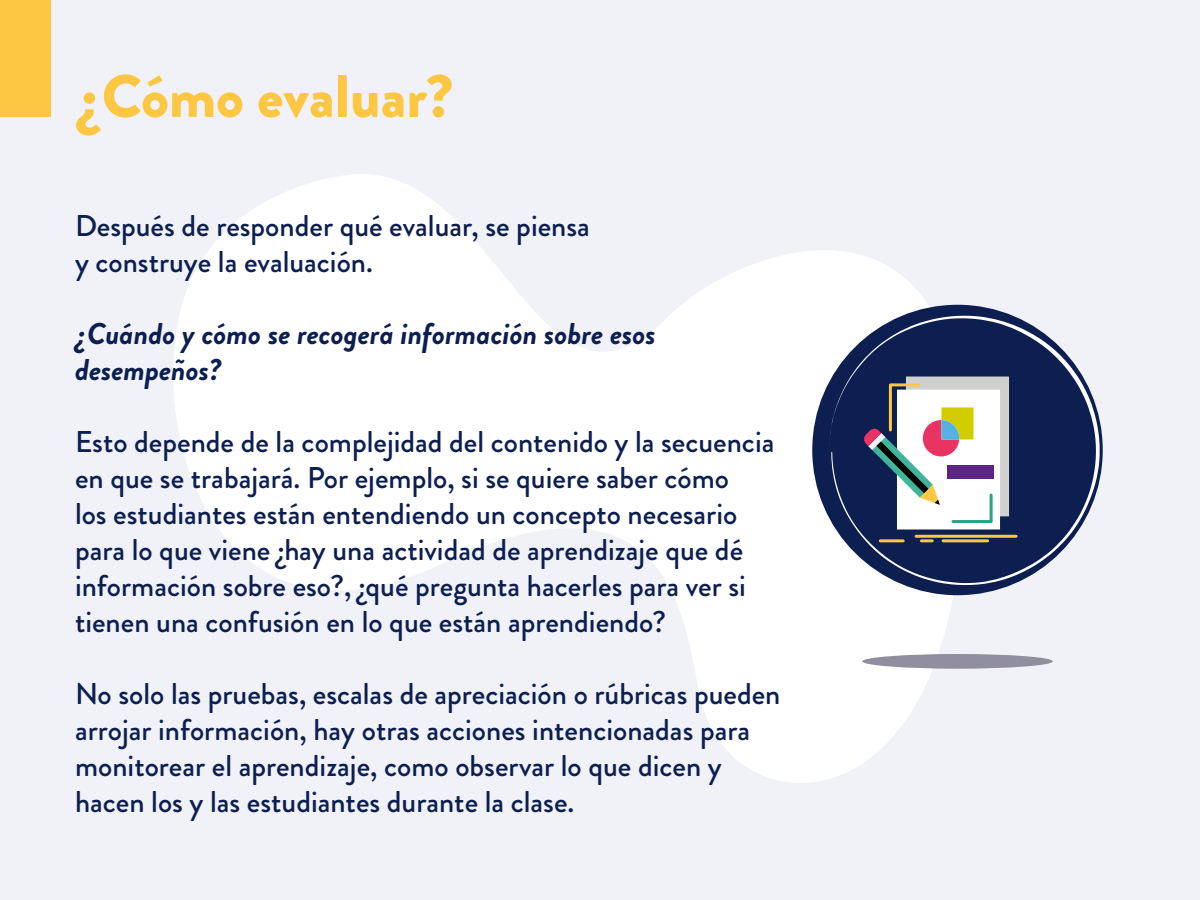
<style>
.page{position:relative;width:1200px;height:900px;background:#f0f2f7}
.page>*{position:absolute;margin:0;border:0;box-sizing:border-box;transform-origin:0 0}
.t1{font:900 60px "Brandon Grotesque";color:#fdc743}
.t2{font:500 30px/36px "Brandon Grotesque";color:#0c1f50}
.t3{font:italic 700 30px/36px "Brandon Grotesque";color:#0c1f50}
</style>
<div class="page">
<svg style="left:173px;top:174px;width:803px;height:609px;fill:#fff"></svg>
<div style="left:0;top:0;width:51px;height:117px;background:#fdc743"></div>
<div style="left:812px;top:305px;width:291px;height:290px;background:#0c1f50;border-radius:50%"></div>
<svg style="left:829px;top:316px;width:271px;height:269px"></svg>
<hr style="left:916px;top:535px;width:100px;height:3px;background:#fdc743">
<hr style="left:943px;top:539px;width:45px;height:3px;background:#fdc743">
<svg style="left:921px;top:539px;width:11px;height:3px"></svg>
<hr style="left:880px;top:539px;width:23px;height:3px;background:#fdc743">
<svg style="left:863px;top:377px;width:146px;height:152px"></svg>
<div style="left:947px;top:465px;width:47px;height:14px;background:#5c2483"></div>
<div style="left:862px;top:654px;width:191px;height:15px;background:#918f9d;border-radius:50%"></div>
<h1 class="t1" style="left:75px;top:54px;width:380px">¿Cómo evaluar?</h1>
<p class="t2" style="left:75px;top:208px;width:516px">Después de responder qué evaluar, se piensa y construye la evaluación.</p>
<p class="t3" style="left:75px;top:316px;width:582px">¿Cuándo y cómo se recogerá información sobre esos desempeños?</p>
<p class="t2" style="left:75px;top:424px;width:701px">Esto depende de la complejidad del contenido y la secuencia en que se trabajará. Por ejemplo, si se quiere saber cómo<br>los estudiantes están entendiendo un concepto necesario para lo que viene ¿hay una actividad de aprendizaje que dé información sobre eso?, ¿qué pregunta hacerles para ver si tienen una confusión en lo que están aprendiendo?</p>
<p class="t2" style="left:75px;top:676px;width:707px">No solo las pruebas, escalas de apreciación o rúbricas pueden arrojar información, hay otras acciones intencionadas para monitorear el aprendizaje, como observar lo que dicen y hacen los y las estudiantes durante la clase.</p>
</div>
